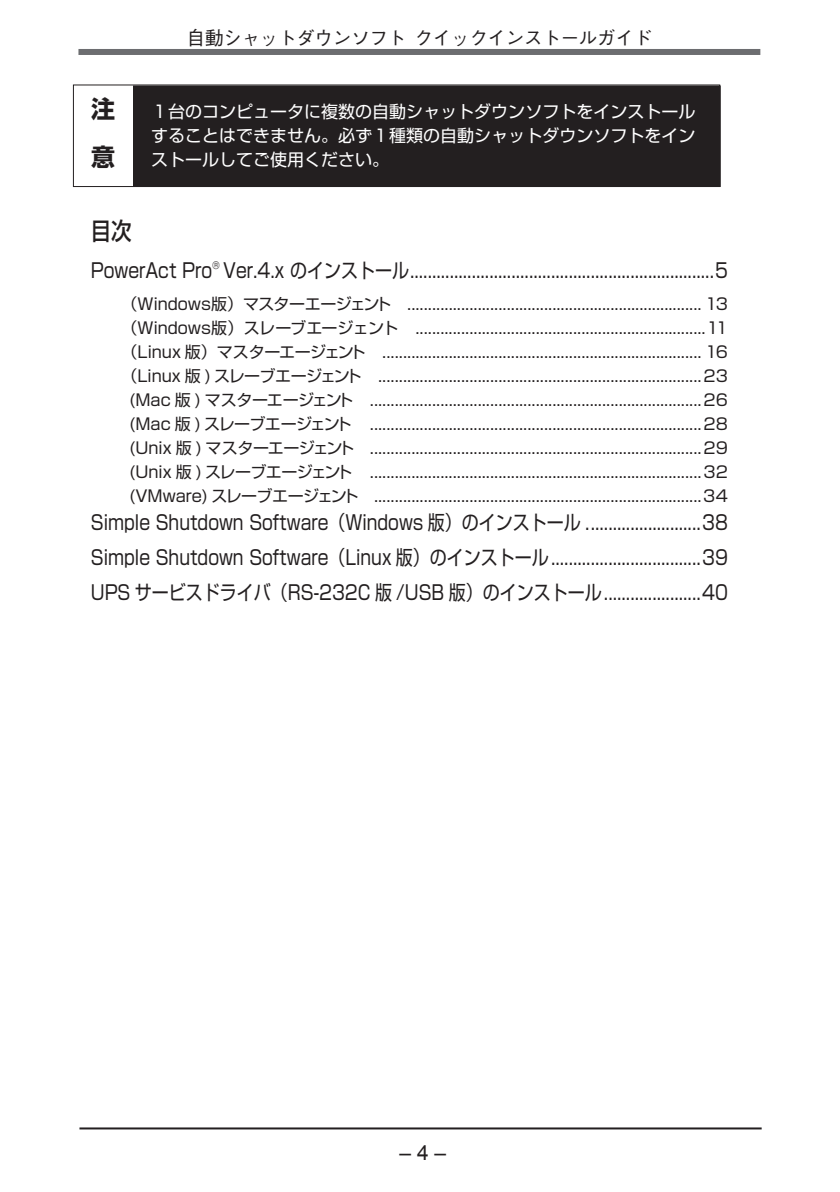
<style>
.page{position:relative;width:840px;height:1192px;background:#fff}
.page>*{position:absolute;margin:0;border:0;box-sizing:border-box;transform-origin:0 0}
.t1{font:24px/48px "Shin Go Pro Bold 90 pv RKSJ V";color:#231f20}
.t2{font:24px "Shin Go Pro Medium 90 pv RKSJ H";color:#231f20;scale:.85 1}
.t3{font:21px "Arial";color:#231f20}
.t4{font:20px/35px "Shin Go Pro Regular 90 pv RKSJ H";color:#231f20;text-align:justify;scale:.85 1}
.t5{font:19px "Gothic BBB Medium 83 pv RKSJ H";letter-spacing:-.04em;color:#231f20}
.t6{font:17px/24px "Shin Go Pr 5 Regular 90 pv RKSJ H";color:#fff;text-align:justify}
.t7{font:16px/24px "Shin Go Pro Regular 90 pv RKSJ H";letter-spacing:-.04em;color:#231f20;text-align:center}
</style>
<div class="page">
<hr style="left:79px;top:1127px;width:682px;height:2px;background:#231f20">
<div style="left:78px;top:49px;width:682px;height:6px;background:#6c6d70"></div>
<div style="left:73px;top:86px;width:646px;height:100px;background:#231f20"></div>
<div style="left:71px;top:77px;width:62px;height:115px;background:#fff"></div>
<div style="left:73px;top:84px;width:647px;height:103px;border:1px solid #231f20"></div>
<h1 class="t1" style="left:91px;top:89px;width:25px">注意</h1>
<p class="t5" style="left:186px;top:31px;width:467px">自動シャットダウンソフト クイックインストールガイド</p>
<p class="t6" style="left:151px;top:102px;width:545px">１台のコンピュータに複数の自動シャットダウンソフトをインストールすることはできません。必ず１種類の自動シャットダウンソフトをインストールしてご使用ください。</p>
<h1 class="t2" style="left:91px;top:222px;width:49px">目次</h1>
<p class="t4" style="left:91px;top:256px;width:751px">PowerAct Pro Ver.4.x のインストール .....................................................................5</p>
<p class="t7" style="left:121px;top:294px;width:608px">（Ｗｉｎｄｏｗｓ版）マスターエージェント　 ....................................................................... 13（Ｗｉｎｄｏｗｓ版）スレーブエージェント　 ......................................................................11（Linux 版）マスターエージェント　 ............................................................................. 16（Linux 版 ) スレーブエージェント　 ..............................................................................23 (Mac 版 ) マスターエージェント　 ................................................................................26 (Mac 版 ) スレーブエージェント　 ................................................................................28 (Unix 版 ) マスターエージェント　................................................................................29 (Unix 版 ) スレーブエージェント　 ................................................................................32 (VMware) スレーブエージェント　...............................................................................34</p>
<p class="t4" style="left:91px;top:507px;width:751px">Simple Shutdown Software（Windows 版）のインストール . .........................38<br>Simple Shutdown Software（Linux 版）のインストール ..................................39<br>UPS サービスドライバ（RS-232C 版 /USB 版）のインストール ......................40</p>
<h2 class="t3" style="left:399px;top:1140px;width:48px">– 4 –</h2>
</div>
